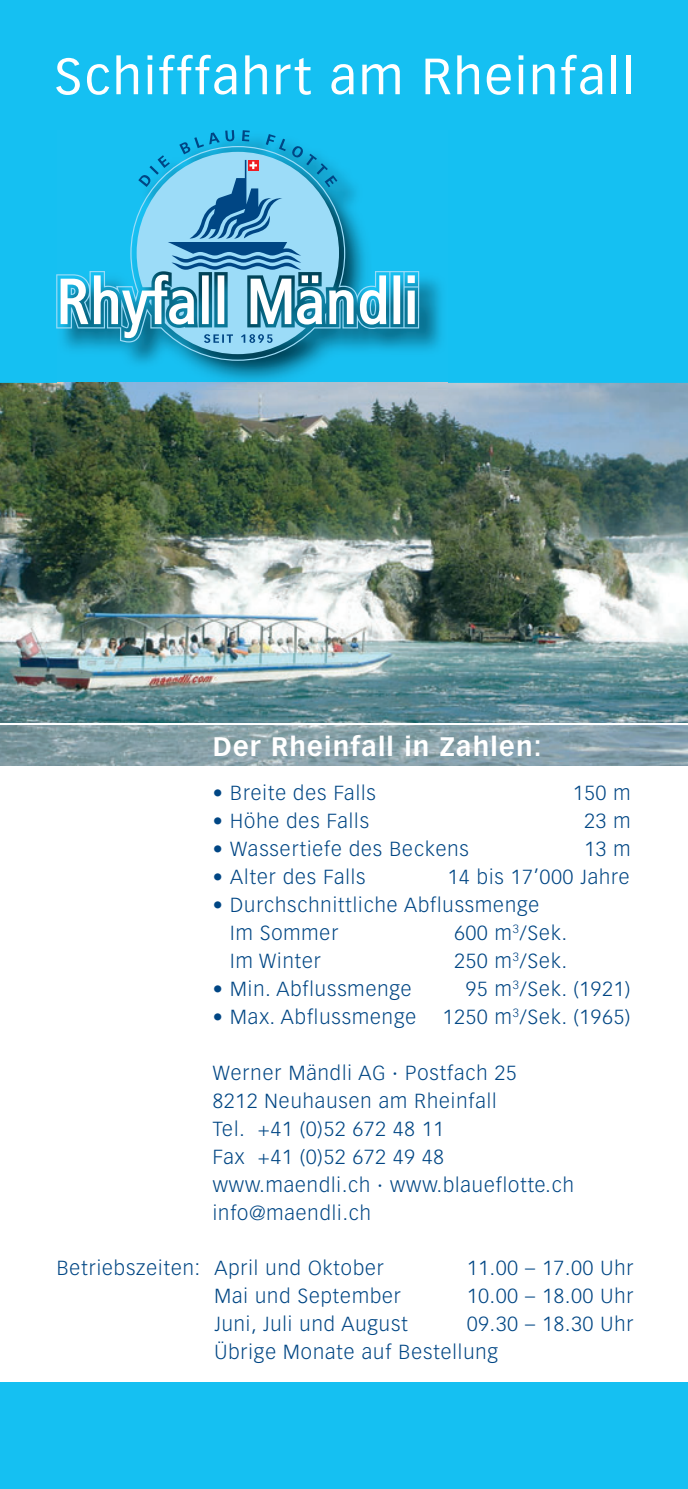
<style>
.page{position:relative;width:688px;height:1489px;background:#fff}
.page>*{position:absolute;margin:0;border:0;box-sizing:border-box;transform-origin:0 0}
.t1{font:50px "Vectora LH";letter-spacing:.045em;color:#fff}
.t2{font:700 26.25px "Vectora LH";letter-spacing:.05em;color:#fff}
.t3{font:300 20px/28px "Vectora LH";letter-spacing:.05em;color:#004684}
.s1{color:#fff}
</style>
<div class="page">
<div style="left:0;top:0;width:687px;height:383px;background:#15c0f2"></div>
<img style="left:0;top:383px;width:687px;height:340px">
<img style="left:0;top:725px;width:687px;height:40px">
<div style="left:0;top:1382px;width:687px;height:106px;background:#15c0f2"></div>
<img style="left:57px;top:271px;width:390px;height:118px">
<svg style="left:56px;top:271px;width:363px;height:90px"></svg>
<svg style="left:61px;top:130px;width:353px;height:224px"></svg>
<h1 class="t1" style="left:54px;top:55px;width:581px">Schifffahrt am Rheinfall</h1>
<h2 class="t2" style="left:213px;top:736px;width:330px">Der Rheinfall in Zahlen:</h2>
<p class="t3" style="left:213px;top:779px;width:164px">• Breite des Falls</p>
<p class="t3" style="left:573px;top:779px;width:59px">150 m</p>
<p class="t3" style="left:213px;top:807px;width:158px">• Höhe des Falls</p>
<p class="t3" style="left:584px;top:807px;width:48px">23 m</p>
<p class="t3" style="left:213px;top:835px;width:257px">• Wassertiefe des Beckens</p>
<p class="t3" style="left:584px;top:835px;width:48px">13 m</p>
<p class="t3" style="left:213px;top:863px;width:154px">• Alter des Falls</p>
<p class="t3" style="left:447px;top:863px;width:183px">14 bis 17’000 Jahre</p>
<p class="t3" style="left:230px;top:891px;width:310px;text-indent:-18px">• Durchschnittliche Abflussmenge<br>Im Sommer</p>
<p class="t3" style="left:443px;top:919px;width:125px"><span class="s1">0</span>600 m<sup>3</sup>/Sek.</p>
<p class="t3" style="left:230px;top:947px;width:92px">Im Winter</p>
<p class="t3" style="left:443px;top:947px;width:125px"><span class="s1">0</span>250 m<sup>3</sup>/Sek.</p>
<p class="t3" style="left:213px;top:975px;width:200px">• Min. Abflussmenge</p>
<p class="t3" style="left:443px;top:975px;width:189px"><span class="s1">00</span>95 m<sup>3</sup>/Sek. (1921)</p>
<p class="t3" style="left:213px;top:1003px;width:205px">• Max. Abflussmenge</p>
<p class="t3" style="left:443px;top:1003px;width:189px">1250 m<sup>3</sup>/Sek. (1965)</p>
<p class="t3" style="left:213px;top:1059px;width:362px">Werner Mändli AG · Postfach 25<br>8212 Neuhausen am Rheinfall<br>Tel. +41 (0)52 672 48 11<br>Fax +41 (0)52 672 49 48 www.maendli.ch · www.blaueflotte.ch info@maendli.ch</p>
<p class="t3" style="left:57px;top:1255px;width:328px">Betriebszeiten: April und Oktober</p>
<p class="t3" style="left:467px;top:1255px;width:168px">11.00 – 17.00 Uhr</p>
<p class="t3" style="left:214px;top:1283px;width:188px">Mai und September</p>
<p class="t3" style="left:467px;top:1283px;width:168px">10.00 – 18.00 Uhr</p>
<p class="t3" style="left:214px;top:1311px;width:195px">Juni, Juli und August</p>
<p class="t3" style="left:214px;top:1311px;width:420px;text-indent:252px">09.30 – 18.30 Uhr<br>Übrige Monate auf Bestellung</p>
</div>
